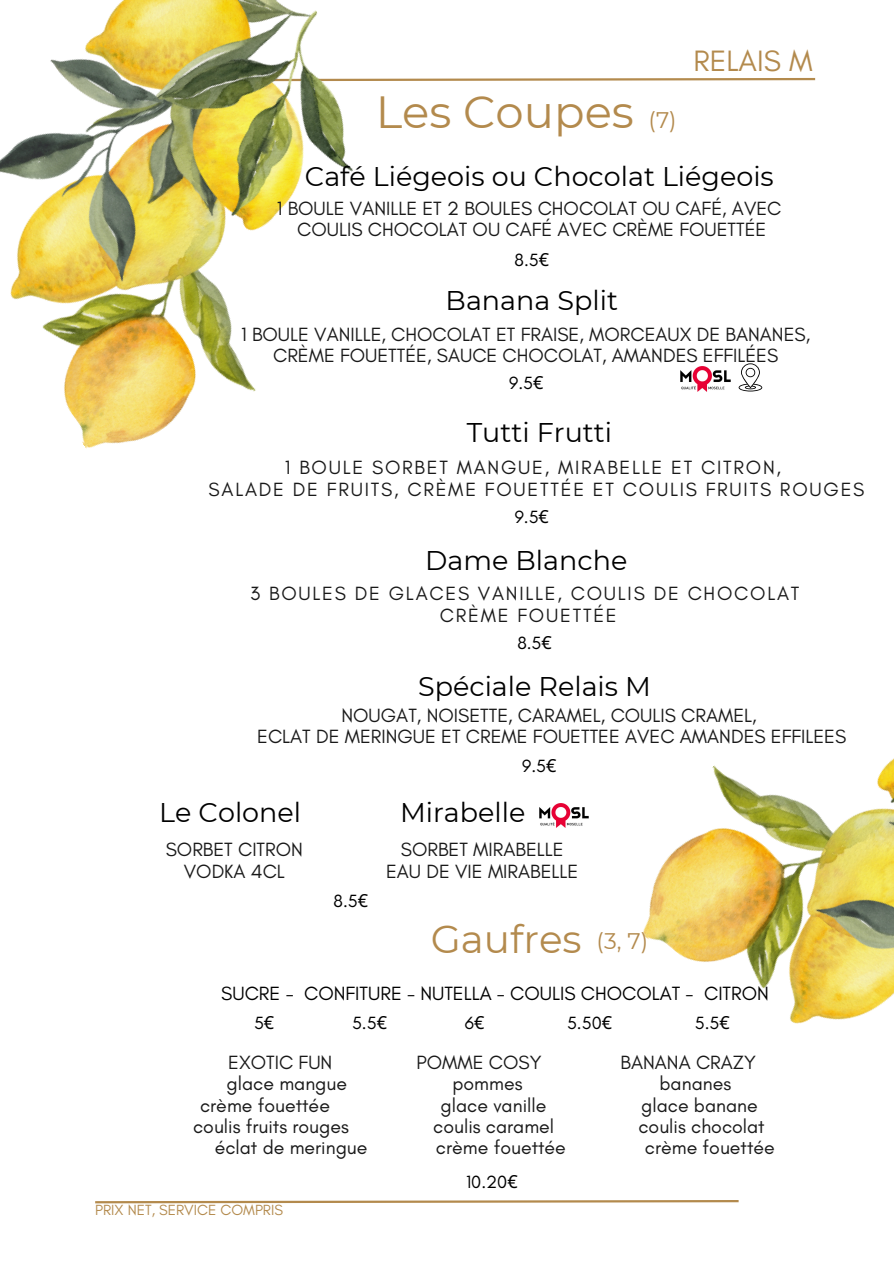
<style>
.page{position:relative;width:894px;height:1264px;background:#fff}
.page>*{position:absolute;margin:0;border:0;box-sizing:border-box;transform-origin:0 0}
.t1{font:45px "Montserrat";color:#b38a4d}
.t2{font:39px "Montserrat";color:#b38a4d}
.t3{font:30px "Glacial Indifference";color:#b38a4d}
.t4{font:27px "Montserrat";color:#000}
.t5{font:22.5px "Montserrat";color:#b38a4d}
.t6{font:19.5px/21.3px "Glacial Indifference";color:#191919;text-align:center}
.t7{font:19.5px/21.3px "Glacial Indifference";letter-spacing:.09em;color:#191919;text-align:center}
.t8{font:19.5px "Glacial Indifference";color:#000}
.t9{font:18px "Glacial Indifference";color:#000}
.t10{font:15px "Glacial Indifference";color:#b38a4d}
.s1{font-family:"Noto Sans"}
</style>
<div class="page">
<svg style="left:474px;top:77px;width:342px;height:4px"></svg>
<img style="left:0;top:0;width:474px;height:449px">
<svg style="left:95px;top:1200px;width:644px;height:4px"></svg>
<img style="left:643px;top:759px;width:250px;height:265px">
<img style="left:680px;top:366px;width:50px;height:25px">
<svg style="left:738px;top:363px;width:24px;height:28px"></svg>
<img style="left:539px;top:803px;width:49px;height:24px">
<p class="t1" style="left:375px;top:84px;width:260px">Les Coupes</p>
<p class="t5" style="left:648px;top:106px;width:30px">(7)</p>
<h4 class="t3" style="left:693px;top:42px;width:121px">RELAIS M</h4>
<p class="t4" style="left:305px;top:159px;width:470px">Café Liégeois ou Chocolat Liégeois</p>
<h4 class="t6" style="left:277px;top:197px;width:506px">1 BOULE VANILLE ET 2 BOULES CHOCOLAT OU CAFÉ, AVEC<br>COULIS CHOCOLAT OU CAFÉ AVEC CRÈME FOUETTÉE</h4>
<h4 class="t9" style="left:514px;top:248px;width:36px">8.5<span class="s1">€</span></h4>
<h3 class="t4" style="left:445px;top:284px;width:174px">Banana Split</h3>
<p class="t6" style="left:241px;top:323px;width:570px">1 BOULE VANILLE, CHOCOLAT ET FRAISE, MORCEAUX DE BANANES,<br>CRÈME FOUETTÉE, SAUCE CHOCOLAT, AMANDES EFFILÉES</p>
<h6 class="t9" style="left:509px;top:372px;width:36px">9.5<span class="s1">€</span></h6>
<h1 class="t4" style="left:466px;top:416px;width:147px">Tutti Frutti</h1>
<h5 class="t7" style="left:208px;top:457px;width:657px">1 BOULE SORBET MANGUE, MIRABELLE ET CITRON,<br>SALADE DE FRUITS, CRÈME FOUETTÉE ET COULIS FRUITS ROUGES</h5>
<h6 class="t9" style="left:514px;top:505px;width:36px">9.5<span class="s1">€</span></h6>
<h6 class="t4" style="left:425px;top:543px;width:203px">Dame Blanche</h6>
<p class="t7" style="left:250px;top:582px;width:550px">3 BOULES DE GLACES VANILLE, COULIS DE CHOCOLAT<br>CRÈME FOUETTÉE</p>
<h6 class="t9" style="left:517px;top:632px;width:36px">8.5<span class="s1">€</span></h6>
<h6 class="t4" style="left:418px;top:669px;width:234px">Spéciale Relais M</h6>
<h6 class="t6" style="left:257px;top:704px;width:590px">NOUGAT, NOISETTE, CARAMEL, COULIS CRAMEL,<br>ECLAT DE MERINGUE ET CREME FOUETTEE AVEC AMANDES EFFILEES</h6>
<h6 class="t4" style="left:159px;top:796px;width:143px">Le Colonel</h6>
<h6 class="t6" style="left:166px;top:839px;width:139px">SORBET CITRON<br>VODKA 4CL</h6>
<h6 class="t9" style="left:333px;top:889px;width:36px">8.5<span class="s1">€</span></h6>
<p class="t9" style="left:522px;top:755px;width:36px">9.5<span class="s1">€</span></p>
<h4 class="t4" style="left:400px;top:796px;width:127px">Mirabelle</h4>
<h6 class="t6" style="left:386px;top:839px;width:193px">SORBET MIRABELLE<br>EAU DE VIE MIRABELLE</h6>
<h4 class="t2" style="left:430px;top:915px;width:152px">Gaufres</h4>
<h6 class="t5" style="left:596px;top:927px;width:53px">(3, 7)</h6>
<h4 class="t8" style="left:221px;top:981px;width:549px">SUCRE - CONFITURE - NUTELLA - COULIS CHOCOLAT - CITRON</h4>
<h6 class="t9" style="left:254px;top:1011px;width:22px">5<span class="s1">€</span></h6>
<h6 class="t9" style="left:352px;top:1011px;width:36px">5.5<span class="s1">€</span></h6>
<h6 class="t9" style="left:464px;top:1011px;width:21px">6<span class="s1">€</span></h6>
<h6 class="t9" style="left:567px;top:1011px;width:46px">5.50<span class="s1">€</span></h6>
<h6 class="t9" style="left:694px;top:1011px;width:36px">5.5<span class="s1">€</span></h6>
<p class="t6" style="left:228px;top:1051px;width:106px">EXOTIC FUN</p>
<p class="t6" style="left:416px;top:1051px;width:126px">POMME COSY</p>
<p class="t6" style="left:620px;top:1051px;width:137px">BANANA CRAZY</p>
<h6 class="t6" style="left:226px;top:1072px;width:122px">glace mangue</h6>
<h6 class="t6" style="left:452px;top:1072px;width:72px">pommes</h6>
<h6 class="t6" style="left:659px;top:1072px;width:73px">bananes</h6>
<h6 class="t6" style="left:200px;top:1094px;width:131px">crème fouettée</h6>
<h6 class="t6" style="left:440px;top:1094px;width:107px">glace vanille</h6>
<h6 class="t6" style="left:641px;top:1094px;width:118px">glace banane</h6>
<h6 class="t6" style="left:193px;top:1115px;width:157px">coulis fruits rouges</h6>
<h6 class="t6" style="left:433px;top:1115px;width:122px">coulis caramel</h6>
<h6 class="t6" style="left:638px;top:1115px;width:128px">coulis chocolat</h6>
<h2 class="t6" style="left:214px;top:1136px;width:154px">éclat de meringue</h2>
<h2 class="t6" style="left:436px;top:1136px;width:131px">crème fouettée</h2>
<h2 class="t6" style="left:644px;top:1136px;width:131px">crème fouettée</h2>
<h5 class="t9" style="left:466px;top:1170px;width:53px">10.20<span class="s1">€</span></h5>
<h4 class="t10" style="left:95px;top:1201px;width:189px">PRIX NET, SERVICE COMPRIS</h4>
</div>
